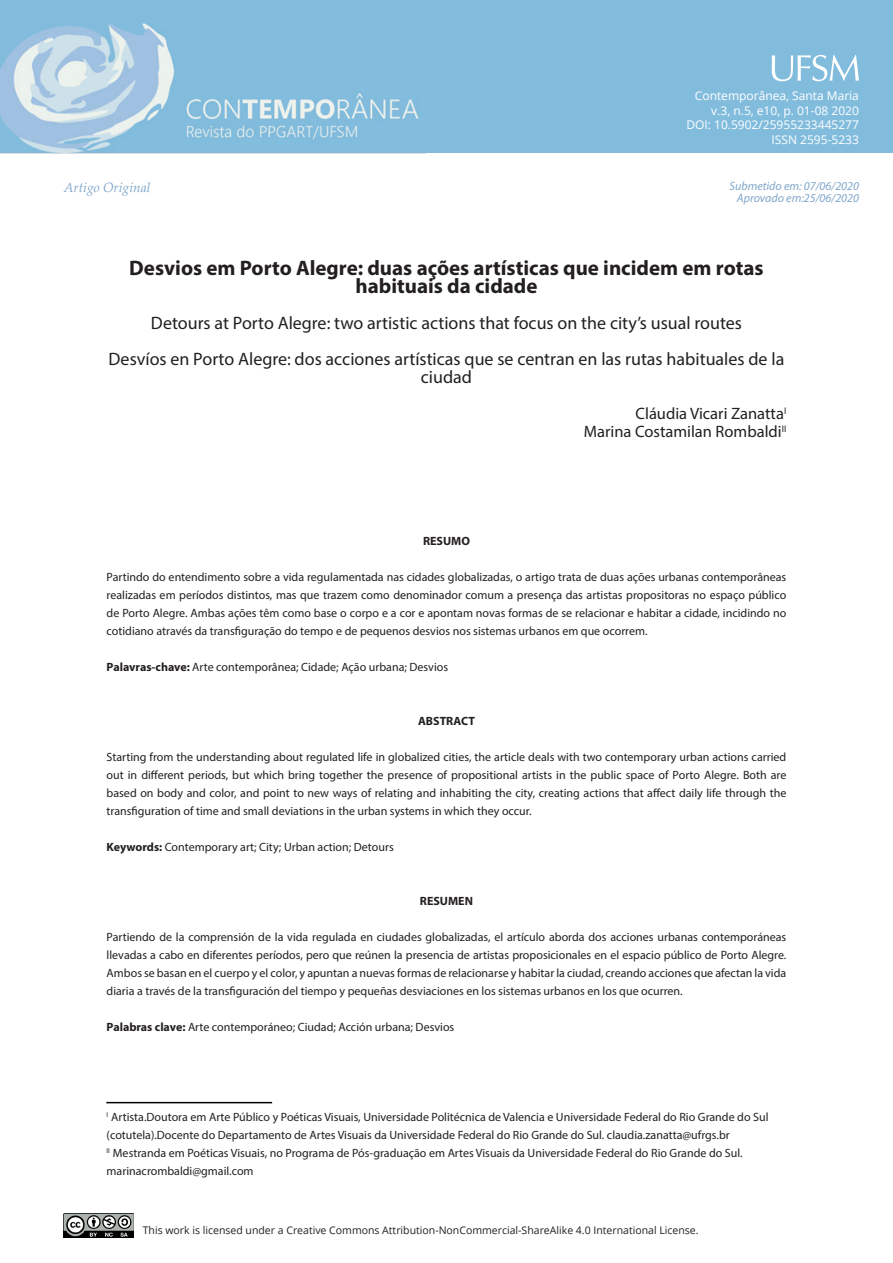
<style>
.page{position:relative;width:893px;height:1263px;background:#fff}
.page>*{position:absolute;margin:0;border:0;box-sizing:border-box;transform-origin:0 0}
.TituloArtigoPORTUGUE{font:700 21px/18px "Myriad Pro";color:#231f20;text-align:center}
.TituloArtigoENGLISH{font:18px/18px "Myriad Pro";color:#231f20;text-align:center}
.NomesAUTORES{font:16.5px "Myriad Pro";color:#231f20}
.t1{font:italic 13.5px "Palatino Linotype";color:#80a6cb}
.TextoRESUMO_ABSTRACT{font:12px/18px "Myriad Pro";color:#231f20;text-align:justify}
.TitulacaoFiliacao{font:12px/18px "Myriad Pro";color:#231f20}
.Palavras-chaveRESUMO{font:12px "Myriad Pro";color:#231f20}
.t2{font:12px/14.9px "Open Sans";color:#fff;text-align:right}
.t3{font:italic 12px/12px "Myriad Pro";color:#80a6cb;text-align:right}
.TituloRESUMO_ABSTRAC{font:700 12px "Myriad Pro";color:#231f20}
.t4{font:10.5px "Open Sans";color:#231f20}
.s1{font-weight:700}
</style>
<div class="page">
<div style="left:0;top:0;width:893px;height:152px;background:#82bcdd"></div>
<img style="left:0;top:23px;width:425px;height:130px">
<svg style="left:772px;top:55px;width:87px;height:26px"></svg>
<img style="left:64px;top:1213px;width:69px;height:24px">
<hr style="left:106px;top:1102px;width:166px;height:1px;background:#000200">
<p class="t2" style="left:686px;top:88px;width:174px">Contemporânea, Santa Maria v.3, n.5, e10, p. 01-08 2020<br>DOI: 10.5902/25955233445277<br>ISSN 2595-5233</p>
<p class="t1" style="left:64px;top:178px;width:88px">Artigo Original</p>
<p class="t3" style="left:729px;top:179px;width:131px">Submetido em: 07/06/2020<br>Aprovado em:25/06/2020</p>
<p class="TituloArtigoPORTUGUE" style="left:129px;top:258px;width:636px">Desvios em Porto Alegre: duas ações artísticas que incidem em rotas habituais da cidade</p>
<p class="TituloArtigoENGLISH" style="left:151px;top:314px;width:593px">Detours at Porto Alegre: two artistic actions that focus on the city’s usual routes</p>
<p class="TituloArtigoENGLISH" style="left:109px;top:350px;width:677px">Desvíos en Porto Alegre: dos acciones artísticas que se centran en las rutas habituales de la ciudad</p>
<p class="NomesAUTORES" style="left:635px;top:404px;width:152px">Cláudia Vicari Zanatta<sup>I</sup></p>
<p class="NomesAUTORES" style="left:584px;top:422px;width:204px">Marina Costamilan Rombaldi<sup>II</sup></p>
<p class="TituloRESUMO_ABSTRAC" style="left:423px;top:533px;width:48px">RESUMO</p>
<p class="TextoRESUMO_ABSTRACT" style="left:107px;top:568px;width:681px">Partindo do entendimento sobre a vida regulamentada nas cidades globalizadas, o artigo trata de duas ações urbanas contemporâneas realizadas em períodos distintos, mas que trazem como denominador comum a presença das artistas propositoras no espaço público de Porto Alegre. Ambas ações têm como base o corpo e a cor e apontam novas formas de se relacionar e habitar a cidade, incidindo no cotidiano através da transfiguração do tempo e de pequenos desvios nos sistemas urbanos em que ocorrem.</p>
<p class="Palavras-chaveRESUMO" style="left:107px;top:660px;width:343px"><span class="s1">Palavras-chave:</span> Arte contemporânea; Cidade; Ação urbana; Desvios</p>
<p class="TituloRESUMO_ABSTRAC" style="left:418px;top:713px;width:58px">ABSTRACT</p>
<p class="TextoRESUMO_ABSTRACT" style="left:107px;top:748px;width:681px">Starting from the understanding about regulated life in globalized cities, the article deals with two contemporary urban actions carried out in different periods, but which bring together the presence of propositional artists in the public space of Porto Alegre. Both are based on body and color, and point to new ways of relating and inhabiting the city, creating actions that affect daily life through the transfiguration of time and small deviations in the urban systems in which they occur.</p>
<p class="Palavras-chaveRESUMO" style="left:107px;top:840px;width:289px"><span class="s1">Keywords:</span> Contemporary art; City; Urban action; Detours</p>
<p class="TituloRESUMO_ABSTRAC" style="left:420px;top:893px;width:55px">RESUMEN</p>
<p class="TextoRESUMO_ABSTRACT" style="left:107px;top:928px;width:681px">Partiendo de la comprensión de la vida regulada en ciudades globalizadas, el artículo aborda dos acciones urbanas contemporáneas llevadas a cabo en diferentes períodos, pero que reú nen la presencia de artistas proposicionales en el espacio pú blico de Porto Alegre.<br>Ambos se basan en el cuerpo y el color, y apuntan a nuevas formas de relacionarse y habitar la ciudad, creando acciones que afectan la vida diaria a través de la transfiguración del tiempo y pequeñas desviaciones en los sistemas urbanos en los que ocurren.</p>
<p class="Palavras-chaveRESUMO" style="left:107px;top:1020px;width:349px"><span class="s1">Palabras clave:</span> Arte contemporáneo; Ciudad; Acción urbana; Desvios</p>
<p class="TitulacaoFiliacao" style="left:107px;top:1108px;width:663px"><sup>I</sup> Artista.Doutora em Arte Público y Poéticas Visuais, Universidade Politécnica de Valencia e Universidade Federal do Rio Grande do Sul (cotutela).Docente do Departamento de Artes Visuais da Universidade Federal do Rio Grande do Sul. claudia.zanatta@ufrgs.br</p>
<p class="TitulacaoFiliacao" style="left:107px;top:1144px;width:637px"><sup>II</sup> Mestranda em Poéticas Visuais, no Programa de Pós-graduação em Artes Visuais da Universidade Federal do Rio Grande do Sul. marinacrombaldi@gmail.com</p>
<p class="t4" style="left:143px;top:1223px;width:557px">This work is licensed under a Creative Commons Attribution-NonCommercial-ShareAlike 4.0 International License.</p>
</div>
